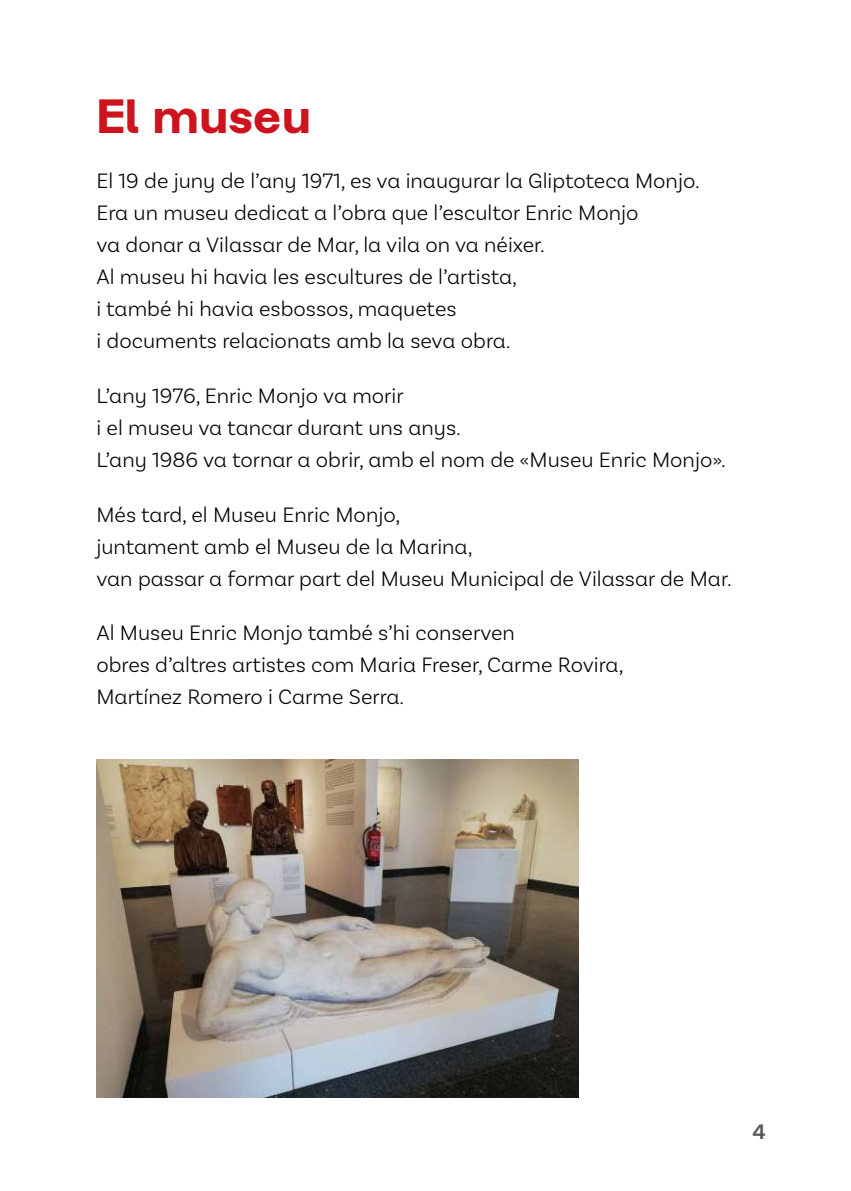
<style>
.page{position:relative;width:851px;height:1191px;background:#fff}
.page>*{position:absolute;margin:0;border:0;box-sizing:border-box;transform-origin:0 0}
.t1{font:700 48px "Afflictis";color:#cd131d}
.t2{font:300 22px/32px "Basic Sans Alt";color:#000}
.t3{font:600 22px "Basic Sans Alt";color:#575756}
</style>
<div class="page">
<img style="left:96px;top:760px;width:482px;height:337px">
<h1 class="t1" style="left:96px;top:84px;width:216px">El museu</h1>
<p class="t2" style="left:96px;top:164px;width:604px">El 19 de juny de l’any 1971, es va inaugurar la Gliptoteca Monjo.<br>Era un museu dedicat a l’obra que l’escultor Enric Monjo<br>va donar a Vilassar de Mar, la vila on va néixer.<br>Al museu hi havia les escultures de l’artista,<br>i també hi havia esbossos, maquetes<br>i documents relacionats amb la seva obra.</p>
<p class="t2" style="left:96px;top:379px;width:631px">L’any 1976, Enric Monjo va morir<br>i el museu va tancar durant uns anys.<br>L’any 1986 va tornar a obrir, amb el nom de «Museu Enric Monjo».</p>
<p class="t2" style="left:96px;top:498px;width:636px">Més tard, el Museu Enric Monjo,<br>juntament amb el Museu de la Marina,<br>van passar a formar part del Museu Municipal de Vilassar de Mar.</p>
<p class="t2" style="left:96px;top:616px;width:528px">Al Museu Enric Monjo també s’hi conserven<br>obres d’altres artistes com Maria Freser, Carme Rovira,<br>Martínez Romero i Carme Serra.</p>
<p class="t3" style="left:752px;top:1118px;width:15px">4</p>
</div>
